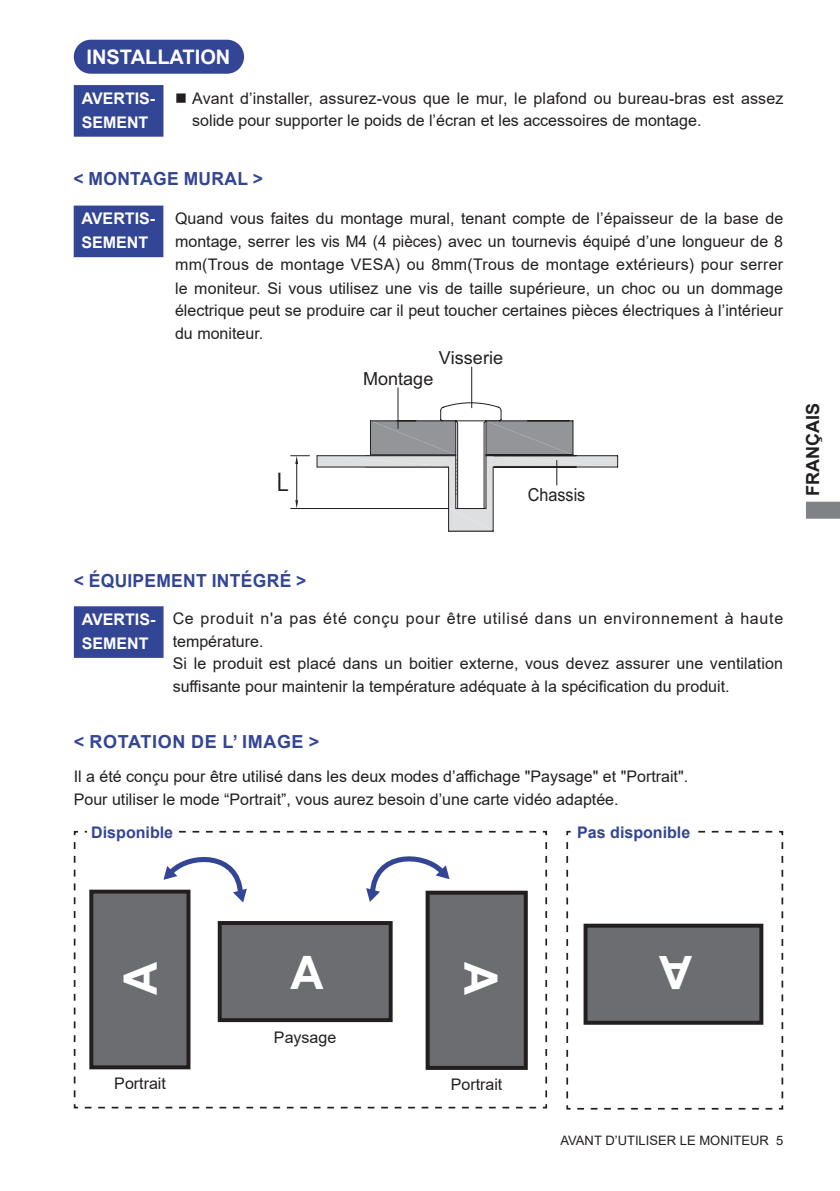
<style>
.page{position:relative;width:840px;height:1191px;background:#fff}
.page>*{position:absolute;margin:0;border:0;box-sizing:border-box;transform-origin:0 0}
.t1{font:700 46px "Arial";color:#fff}
.t2{font:24px "Koz Go Pro Regular 90 msp RKSJ H";color:#231f20}
.t3{font:700 20px "Arial";color:#fff}
.t4{font:700 18px "Arial";letter-spacing:.02em;color:#334595}
.t5{font:18px "Arial";color:#231f20}
.t6{font:700 18px "Arial";color:#231f20}
.t7{font:18px "Arial";color:#231f20;scale:.9 1}
.t8{font:16px/23px "Arial";color:#231f20}
.t9{font:700 16px/24px "Arial";color:#fff}
.t10{font:700 16px "Arial";color:#334595}
.t11{font:13px "Arial";color:#231f20}
</style>
<div class="page">
<svg style="left:806px;top:502px;width:33px;height:16px"></svg>
<div style="left:74px;top:206px;width:89px;height:51px;background:#334595"></div>
<svg style="left:290px;top:366px;width:183px;height:143px"></svg>
<svg style="left:295px;top:456px;width:3px;height:8px"></svg>
<svg style="left:295px;top:500px;width:3px;height:8px"></svg>
<svg style="left:317px;top:402px;width:300px;height:129px"></svg>
<div style="left:75px;top:41px;width:168px;height:32px;background:#334595;border-radius:16px"></div>
<div style="left:74px;top:40px;width:170px;height:34px;border:2px solid #334595;border-radius:16px"></div>
<div style="left:74px;top:85px;width:89px;height:52px;background:#334595;border:2px solid #334595"></div>
<div style="left:74px;top:606px;width:89px;height:52px;background:#334595;border:2px solid #334595"></div>
<svg style="left:566px;top:830px;width:217px;height:280px"></svg>
<div style="left:585px;top:925px;width:176px;height:97px;background:#6c6d70"></div>
<div style="left:583px;top:923px;width:180px;height:101px;border:4px solid #231f20"></div>
<div style="left:573px;top:824px;width:120px;height:19px;background:#fff"></div>
<svg style="left:73px;top:830px;width:474px;height:279px"></svg>
<div style="left:219px;top:923px;width:171px;height:97px;background:#6c6d70"></div>
<div style="left:218px;top:921px;width:174px;height:101px;border:4px solid #231f20"></div>
<div style="left:427px;top:892px;width:98px;height:176px;background:#6c6d70"></div>
<div style="left:425px;top:890px;width:102px;height:180px;border:4px solid #231f20"></div>
<div style="left:87px;top:824px;width:90px;height:20px;background:#fff"></div>
<div style="left:91px;top:891px;width:97px;height:176px;background:#6c6d70"></div>
<div style="left:89px;top:889px;width:101px;height:180px;border:4px solid #231f20"></div>
<svg style="left:366px;top:856px;width:83px;height:46px"></svg>
<svg style="left:163px;top:857px;width:84px;height:45px"></svg>
<p class="t3" style="left:86px;top:43px;width:145px">INSTALLATION</p>
<p class="t9" style="left:82px;top:86px;width:75px">AVERTIS-<br>SEMENT</p>
<p class="t8" style="left:192px;top:87px;width:592px;text-indent:-17px">■ Avant d’installer, assurez-vous que le mur, le plafond ou bureau-bras est assez solide pour supporter le poids de l’écran et les accessoires de montage.</p>
<p class="t4" style="left:74px;top:166px;width:191px">&lt; MONTAGE MURAL &gt;</p>
<p class="t9" style="left:82px;top:207px;width:75px">AVERTIS-<br>SEMENT</p>
<p class="t8" style="left:175px;top:207px;width:609px;text-align:justify">Quand vous faites du montage mural, tenant compte de l’épaisseur de la base de montage, serrer les vis M4 (4 pièces) avec un tournevis équipé d’une longueur de 8 mm(Trous de montage VESA) ou 8mm(Trous de montage extérieurs) pour serrer le moniteur. Si vous utilisez une vis de taille supérieure, un choc ou un dommage électrique peut se produire car il peut toucher certaines pièces électriques à l’intérieur du moniteur.</p>
<p class="t5" style="left:438px;top:345px;width:66px">Visserie</p>
<p class="t5" style="left:363px;top:366px;width:72px">Montage</p>
<h2 class="t2" style="left:276px;top:466px;width:14px">L</h2>
<p class="t7" style="left:527px;top:483px;width:66px">Chassis</p>
<p class="t6" style="left:799px;top:496px;width:94px;rotate:-90deg">FRANÇAIS</p>
<p class="t4" style="left:74px;top:568px;width:234px">&lt; ÉQUIPEMENT INTÉGRÉ &gt;</p>
<p class="t9" style="left:82px;top:607px;width:75px">AVERTIS-<br>SEMENT</p>
<p class="t8" style="left:173px;top:607px;width:611px">Ce produit n'a pas été conçu pour être utilisé dans un environnement à haute température.<br>Si le produit est placé dans un boitier externe, vous devez assurer une ventilation suffisante pour maintenir la température adéquate à la spécification du produit.</p>
<p class="t4" style="left:74px;top:728px;width:247px">&lt; ROTATION DE L’ IMAGE &gt;</p>
<p class="t8" style="left:74px;top:765px;width:615px">Il a été conçu pour être utilisé dans les deux modes d’affichage "Paysage" et "Portrait".<br>Pour utiliser le mode “Portrait”, vous aurez besoin d’une carte vidéo adaptée.</p>
<p class="t10" style="left:91px;top:821px;width:83px">Disponible</p>
<p class="t10" style="left:577px;top:821px;width:114px">Pas disponible</p>
<h1 class="t1" style="left:108px;top:995px;width:35px;rotate:-90deg">A</h1>
<p class="t8" style="left:114px;top:1072px;width:53px">Portrait</p>
<p class="t8" style="left:274px;top:1025px;width:64px">Paysage</p>
<h1 class="t1" style="left:513px;top:961px;width:35px;rotate:90deg">A</h1>
<p class="t8" style="left:450px;top:1073px;width:53px">Portrait</p>
<h1 class="t1" style="left:692px;top:1004px;width:35px;rotate:-180deg">A</h1>
<p class="t11" style="left:560px;top:1131px;width:224px">AVANT D’UTILISER LE MONITEUR 5</p>
</div>
